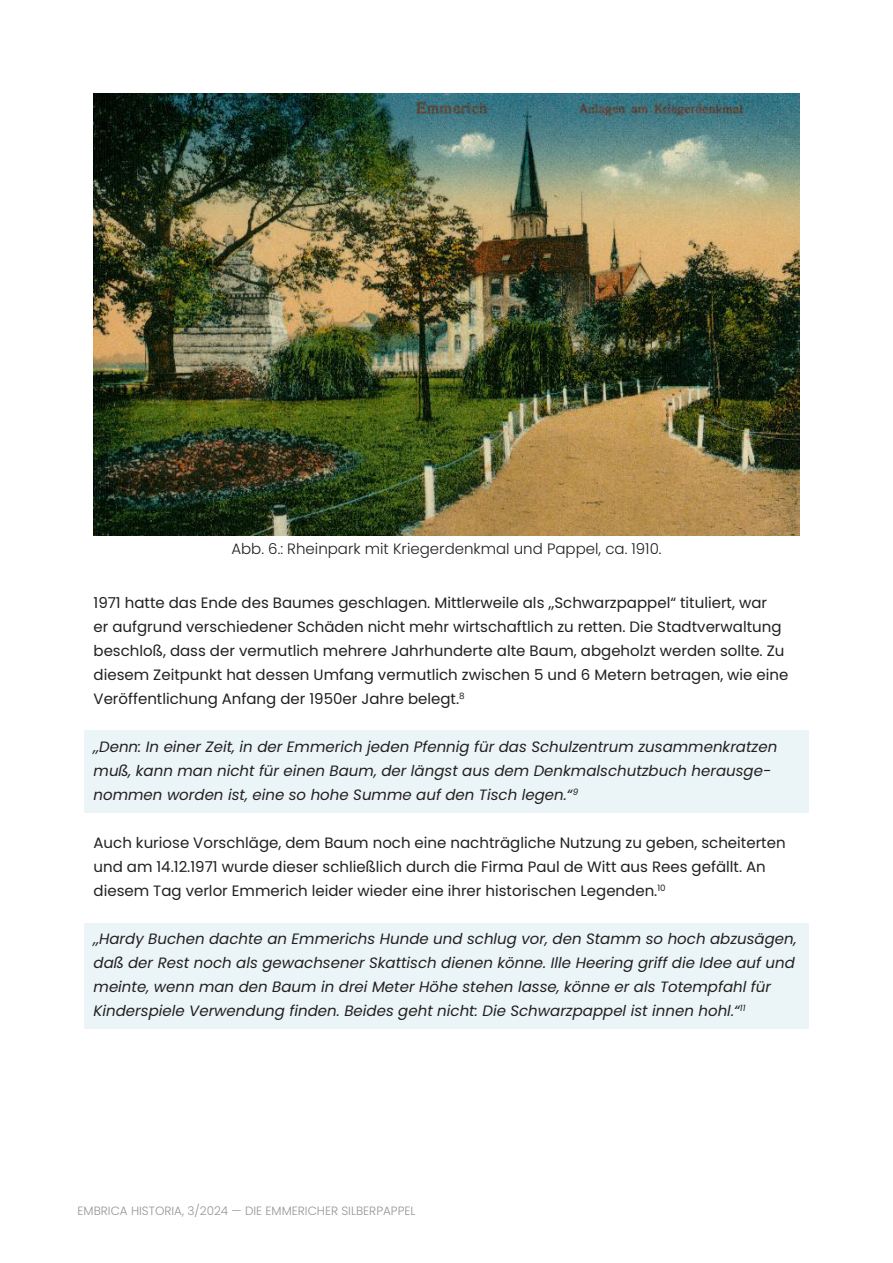
<style>
.page{position:relative;width:893px;height:1263px;background:#fff}
.page>*{position:absolute;margin:0;border:0;box-sizing:border-box;transform-origin:0 0}
.t1{font:15px/24px "Poppins";color:#231f20}
.t2{font:italic 15px/24px "Poppins";color:#231f20}
.t3{font:300 15px "Poppins";color:#231f20}
.t4{font:300 12px "Poppins";color:#939598}
</style>
<div class="page">
<div style="left:84px;top:730px;width:725px;height:83px;background:#ebf5f7"></div>
<div style="left:84px;top:923px;width:725px;height:105px;background:#ebf5f7"></div>
<img style="left:94px;top:94px;width:705px;height:441px">
<p class="t3" style="left:231px;top:540px;width:432px">Abb. 6.: Rheinpark mit Kriegerdenkmal und Pappel, ca. 1910.</p>
<p class="t1" style="left:94px;top:591px;width:696px">1971 hatte das Ende des Baumes geschlagen. Mittlerweile als „Schwarzpappel“ tituliert, war<br>er aufgrund verschiedener Schäden nicht mehr wirtschaftlich zu retten. Die Stadtverwaltung beschloß, dass der vermutlich mehrere Jahrhunderte alte Baum, abgeholzt werden sollte. Zu diesem Zeitpunkt hat dessen Umfang vermutlich zwischen 5 und 6 Metern betragen, wie eine Veröffentlichung Anfang der 1950er Jahre belegt.<sup>8</sup></p>
<p class="t2" style="left:94px;top:735px;width:685px">„„Denn: In einer Zeit, in der Emmerich jeden Pfennig für das Schulzentrum zusammenkratzen muß, kann man nicht für einen Baum, der längst aus dem Denkmalschutzbuch herausge&shy;nommen worden ist, eine so hohe Summe auf den Tisch legen.“<sup>9</sup></p>
<p class="t1" style="left:94px;top:831px;width:694px">Auch kuriose Vorschläge, dem Baum noch eine nachträgliche Nutzung zu geben, scheiterten und am 14.12.1971 wurde dieser schließlich durch die Firma Paul de Witt aus Rees gefällt. An diesem Tag verlor Emmerich leider wieder eine ihrer historischen Legenden.<sup>10</sup></p>
<p class="t2" style="left:94px;top:927px;width:705px">„„Hardy Buchen dachte an Emmerichs Hunde und schlug vor, den Stamm so hoch abzusägen, daß der Rest noch als gewachsener Skattisch dienen könne. Ille Heering griff die Idee auf und meinte, wenn man den Baum in drei Meter Höhe stehen lasse, könne er als Totempfahl für Kinderspiele Verwendung finden. Beides geht nicht: Die Schwarzpappel ist innen hohl.“<sup>11</sup></p>
<p class="t4" style="left:78px;top:1203px;width:339px">EMBRICA HISTORIA, 3/2024 — DIE EMMERICHER SILBERPAPPEL</p>
</div>
